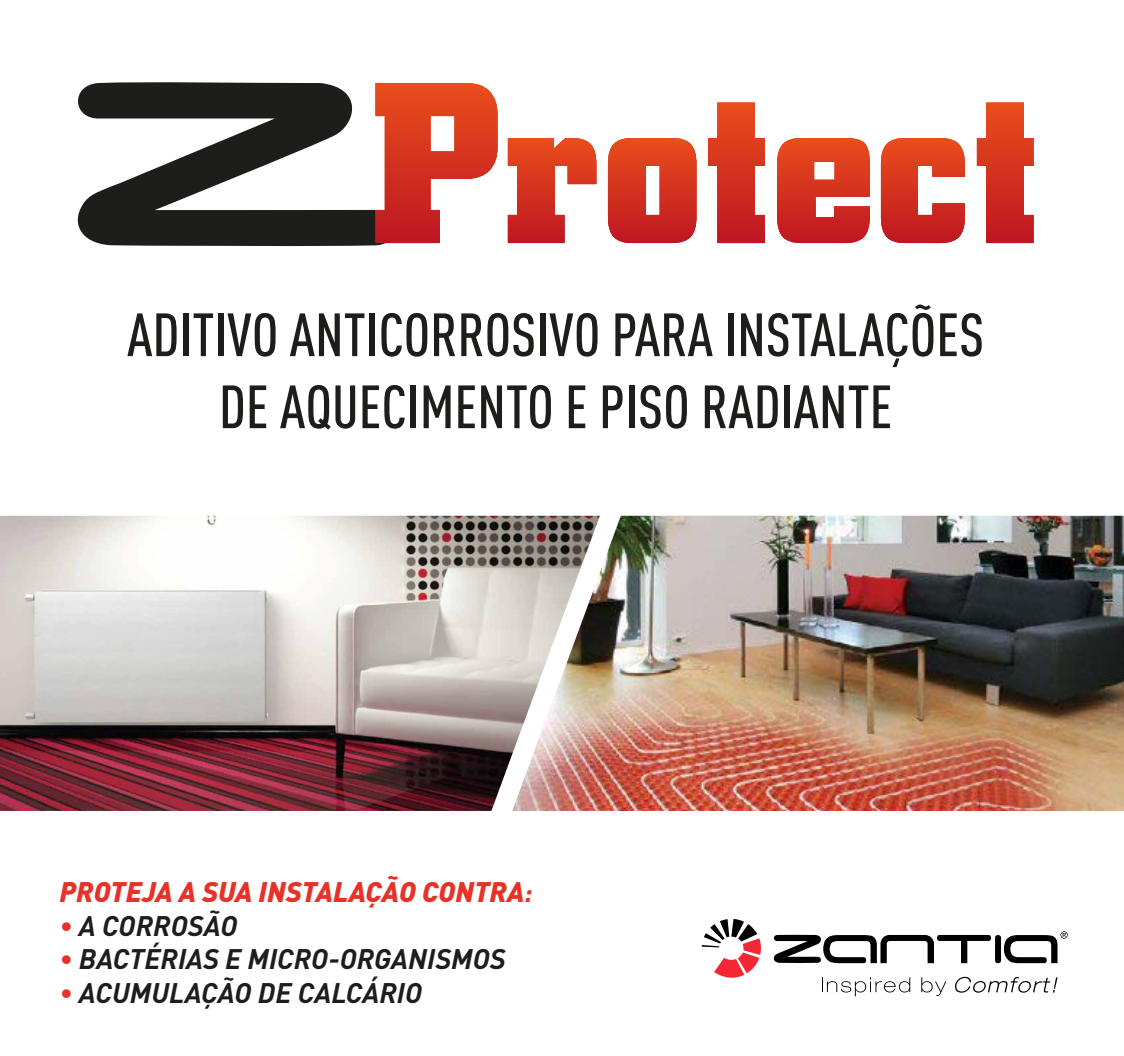
<style>
.page{position:relative;width:1124px;height:1056px;background:#fff}
.page>*{position:absolute;margin:0;border:0;box-sizing:border-box;transform-origin:0 0}
.t1{font:60px/72px "DIN Cond Medium Alternate";color:#1d1d1b;text-align:center}
.t2{font:italic 700 28px "DIN";color:#1d1d1b}
.t3{font:italic 900 28px "DIN";color:#e6332a}
.s1{font-weight:700}
.s2{color:#e6332a}
</style>
<div class="page">
<svg style="left:77px;top:82px;width:331px;height:165px;fill:#1d1d1b"></svg>
<svg style="left:375px;top:83px;width:122px;height:160px"></svg>
<svg style="left:508px;top:138px;width:88px;height:105px"></svg>
<svg style="left:608px;top:138px;width:88px;height:105px;background:#d84837"></svg>
<svg style="left:708px;top:103px;width:56px;height:140px"></svg>
<svg style="left:777px;top:138px;width:93px;height:105px;background:#d94f3e"></svg>
<svg style="left:881px;top:138px;width:84px;height:105px"></svg>
<svg style="left:977px;top:103px;width:56px;height:140px"></svg>
<svg style="left:1004px;top:931px;width:63px;height:32px"></svg>
<div style="left:995px;top:935px;width:6px;height:28px;background:#000;border-radius:3px"></div>
<div style="left:937px;top:935px;width:54px;height:6px;background:#000;border-radius:3px"></div>
<svg style="left:702px;top:919px;width:59px;height:59px"></svg>
<svg style="left:773px;top:934px;width:161px;height:29px"></svg>
<svg style="left:822px;top:977px;width:88px;height:19px"></svg>
<svg style="left:921px;top:977px;width:25px;height:19px"></svg>
<svg style="left:955px;top:976px;width:102px;height:16px"></svg>
<img style="left:0;top:516px;width:512px;height:295px">
<img style="left:512px;top:516px;width:612px;height:295px">
<p class="t1" style="left:127px;top:298px;width:858px">ADITIVO ANTICORROSIVO PARA INSTALAÇÕES<br>DE AQUECIMENTO E PISO RADIANTE</p>
<p class="t3" style="left:60px;top:873px;width:475px">PROTEJA A SUA INSTALAÇÃO CONTRA<span class="s1">:</span></p>
<p class="t2" style="left:60px;top:907px;width:179px"><span class="s2">•</span> A CORROSÃO</p>
<p class="t2" style="left:60px;top:941px;width:447px"><span class="s2">•</span> BACTÉRIAS E MICRO-ORGANISMOS</p>
<p class="t2" style="left:60px;top:974px;width:364px"><span class="s2">•</span> ACUMULAÇÃO DE CALCÁRIO</p>
</div>
